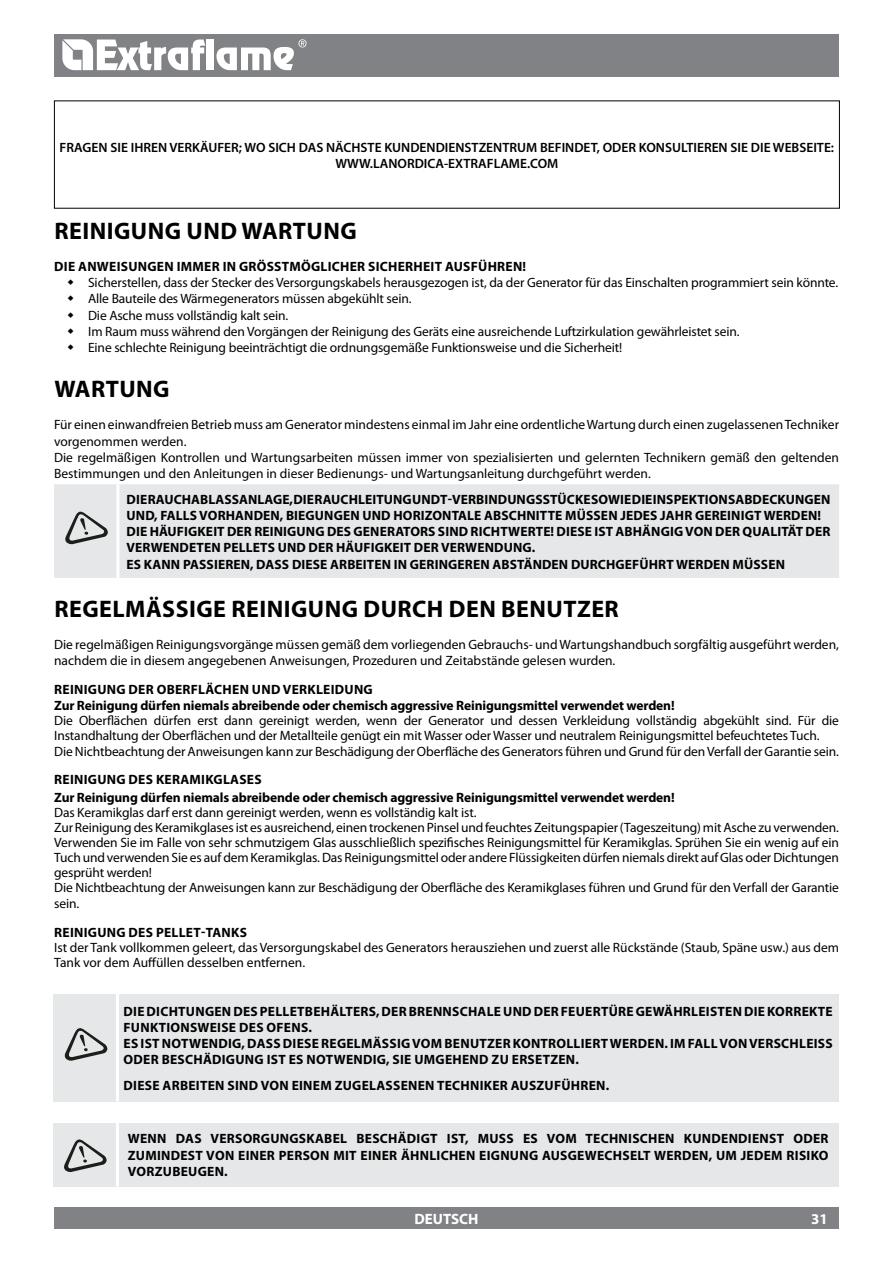
<style>
.page{position:relative;width:893px;height:1263px;background:#fff}
.page>*{position:absolute;margin:0;border:0;box-sizing:border-box;transform-origin:0 0}
.t1{font:700 24px "Myriad Pro";letter-spacing:.02em;color:#000}
.t2{font:700 15px "Myriad Pro";color:#fff}
.t3{font:13.5px/16.2px "Myriad Pro";letter-spacing:-.01em;color:#000}
.t4{font:700 13.5px/16.2px "Myriad Pro";letter-spacing:.02em;color:#000}
.t5{font:600 13.5px/16.2px "Myriad Pro";color:#000;text-align:center}
.t6{font:700 13.5px/16.2px "Myriad Pro";letter-spacing:-.005em;color:#000}
.t7{font:700 13.5px/18px "Myriad Pro";letter-spacing:-.01em;color:#000}
</style>
<div class="page">
<div style="left:54px;top:34px;width:785px;height:43px;background:#808285"></div>
<div style="left:54px;top:1208px;width:785px;height:21px;background:#808285"></div>
<svg style="left:62px;top:39px;width:143px;height:31px"></svg>
<div style="left:207px;top:40px;width:7px;height:30px;background:#fff"></div>
<svg style="left:216px;top:39px;width:90px;height:31px"></svg>
<div style="left:54px;top:484px;width:785px;height:94px;background:#e6e7e8"></div>
<hr style="left:116px;top:484px;width:3px;height:94px;background:#fff">
<svg style="left:64px;top:510px;width:44px;height:35px;background:#b6b6b7"></svg>
<div style="left:54px;top:1123px;width:785px;height:63px;background:#e6e7e8"></div>
<hr style="left:116px;top:1123px;width:3px;height:63px;background:#fff">
<svg style="left:64px;top:1139px;width:43px;height:33px"></svg>
<div style="left:54px;top:994px;width:785px;height:107px;background:#e6e7e8"></div>
<hr style="left:116px;top:994px;width:3px;height:107px;background:#fff">
<svg style="left:64px;top:1028px;width:43px;height:33px"></svg>
<p class="t5" style="left:60px;top:139px;width:776px">FRAGEN SIE IHREN VERKÄUFER; WO SICH DAS NÄCHSTE KUNDENDIENSTZENTRUM BEFINDET, ODER KONSULTIEREN SIE DIE WEBSEITE:<br>WWW.LANORDICA-EXTRAFLAME.COM</p>
<h1 class="t1" style="left:54px;top:215px;width:304px">REINIGUNG UND WARTUNG</h1>
<p class="t4" style="left:54px;top:258px;width:473px">DIE ANWEISUNGEN IMMER IN GRÖSSTMÖGLICHER SICHERHEIT AUSFÜHREN!</p>
<p class="t3" style="left:88px;top:274px;width:751px">Sicherstellen, dass der Stecker des Versorgungskabels herausgezogen ist, da der Generator für das Einschalten programmiert sein könnte.<br>Alle Bauteile des Wärmegenerators müssen abgekühlt sein.<br>Die Asche muss vollständig kalt sein.<br>Im Raum muss während den Vorgängen der Reinigung des Geräts eine ausreichende Luftzirkulation gewährleistet sein.<br>Eine schlechte Reinigung beeinträchtigt die ordnungsgemäße Funktionsweise und die Sicherheit!</p>
<h1 class="t1" style="left:54px;top:373px;width:117px">WARTUNG</h1>
<p class="t3" style="left:54px;top:417px;width:786px">Für einen einwandfreien Betrieb muss am Generator mindestens einmal im Jahr eine ordentliche Wartung durch einen zugelassenen Techniker vorgenommen werden.<br>Die regelmäßigen Kontrollen und Wartungsarbeiten müssen immer von spezialisierten und gelernten Technikern gemäß den geltenden Bestimmungen und den Anleitungen in dieser Bedienungs- und Wartungsanleitung durchgeführt werden.</p>
<p class="t4" style="left:127px;top:491px;width:705px">DIE RAUCHABLASSANLAGE, DIE RAUCHLEITUNG UND T-VERBINDUNGSSTÜCKE SOWIE DIE INSPEKTIONSABDECKUNGEN<br>UND, FALLS VOR</p>
<p class="t4" style="left:226px;top:507px;width:597px">HANDEN, BIEGUNGEN UND HORIZONTALE ABSCHNITTE MÜSSEN JEDES JAHR GEREINIGT WERDEN!</p>
<p class="t4" style="left:127px;top:523px;width:702px;text-indent:382px">WERTE! DIESE IST ABHÄNGIG VON DER QUALITÄT DER<br>VERWENDETEN PELLETS UND DER HÄUFIGKEIT DER VERWENDUNG.<br>ES KANN PASSIEREN, DASS DIESE ARB</p>
<p class="t4" style="left:127px;top:523px;width:32px">DIE HÄUFIGKEIT</p>
<p class="t4" style="left:227px;top:523px;width:260px">DER REINIGUNG DES GENERATORS SIND RICHT</p>
<p class="t4" style="left:356px;top:555px;width:431px">EITEN IN GERINGEREN ABSTÄNDEN DURCHGEFÜHRT WERDEN MÜSSEN</p>
<h1 class="t1" style="left:54px;top:593px;width:561px">REGELMÄSSIGE REINIGUNG DURCH DEN BENUTZER</h1>
<p class="t3" style="left:54px;top:636px;width:786px">Die regelmäßigen Reinigungsvorgänge müssen gemäß dem vorliegenden Gebrauchs- und Wartungshandbuch sorgfältig ausgeführt werden, nachdem die in diesem angegebenen Anweisungen, Prozeduren und Zeitabstände gelesen wurden.</p>
<p class="t6" style="left:54px;top:680px;width:622px">REINIGUNG DER OBERFLÄCHEN UND VERKLEIDUNG<br>ZUR REINIGUNG DÜRFEN NIEMALS ABREIBENDE ODER CHEMISCH AGGRESSIVE REINIGUNGSMITTEL VERWENDET WERDEN!</p>
<p class="t3" style="left:54px;top:712px;width:786px;line-height:15.6px">Die Oberflächen dürfen erst dann gereinigt werden, wenn der Generator und dessen Verkleidung vollständig abgekühlt sind. Für die<br>Instandhaltung der Oberflächen und der Metallteile genügt ein mit Wasser oder Wasser und neutralem Reinigungsmittel befeuchtetes Tuch.<br>Die Nichtbeachtung der Anweisungen kann zur Beschädigung der Oberfläche des Generators führen und Grund für den Verfall der Garantie sein.</p>
<p class="t7" style="left:54px;top:770px;width:622px">REINIGUNG DES KERAMIKGLASES<br>ZUR REINIGUNG DÜRFEN NIEMALS ABREIBENDE ODER CHEMISCH AGGRESSIVE REINIGUNGSMITTEL VERWENDET WERDEN!</p>
<p class="t3" style="left:54px;top:805px;width:786px;line-height:15.1px">Das Keramikglas darf erst dann gereinigt werden, wenn es vollständig kalt ist.<br>Zur Reinigung des Keramikglases ist es ausreichend, einen trockenen Pinsel und feuchtes Zeitungspapier (Tageszeitung) mit Asche zu verwenden.<br>Verwenden Sie im Falle von sehr schmutzigem Glas ausschließlich spezifisches Reinigungsmittel für Keramikglas. Sprühen Sie ein wenig auf ein Tuch und verwenden Sie es auf dem Keramikglas. Das Reinigungsmittel oder andere Flüssigkeiten dürfen niemals direkt auf Glas oder Dichtungen gesprüht werden!<br>Die Nichtbeachtung der Anweisungen kann zur Beschädigung der Oberfläche des Keramikglases führen und Grund für den Verfall der Garantie sein.</p>
<p class="t4" style="left:54px;top:923px;width:194px">REINIGUNG DES PELLET-TANKS</p>
<p class="t3" style="left:54px;top:939px;width:786px;line-height:15px">Ist der Tank vollkommen geleert, das Versorgungskabel des Generators herausziehen und zuerst alle Rückstände (Staub, Späne usw.) aus dem<br>Tank vor dem Auffüllen desselben entfernen.</p>
<p class="t4" style="left:124px;top:1002px;width:662px">DIE DICHTUNGEN DES PELLETBEHÄLTERS, DER BRENNSCHALE UND DER FEUERTÜRE GEWÄHRLEISTEN DIE KORR</p>
<p class="t4" style="left:802px;top:1002px;width:32px">EKTE</p>
<p class="t4" style="left:124px;top:1019px;width:703px">FUNKTIONSWEISE DES OFENS.<br>ES IST NOTWENDIG, DASS DIESE REGELMÄSSIG VOM BENUTZER KONTROLLIERT WERDEN. IM FALL VON VERSCHLEISS<br>ODER BESCHÄDIGUNG IST ES NOTWENDIG, SIE UMGEHEND ZU ERSETZEN.</p>
<p class="t4" style="left:124px;top:1076px;width:49px">DIESE ARB</p>
<p class="t4" style="left:188px;top:1076px;width:422px">EITEN SIND VON EINEM ZUGELASSENEN TECHNIKER AUSZUFÜHREN.</p>
<p class="t4" style="left:128px;top:1130px;width:700px;text-align:justify">WENN DAS VERSORGUNGSKABEL BESCHÄDIGT IST, MUSS ES VOM TECHNISCHEN KUNDENDIENST ODER ZUMINDEST VON EINER PERSON MIT EINER ÄHNLICHEN EIGNUNG AUSGEWECHSELT WERDEN, UM JEDEM RISIKO VOR</p>
<p class="t4" style="left:155px;top:1163px;width:74px">ZUBEUGEN.</p>
<p class="t2" style="left:414px;top:1209px;width:66px">DEUTSCH</p>
<p class="t2" style="left:811px;top:1209px;width:18px">31</p>
</div>
